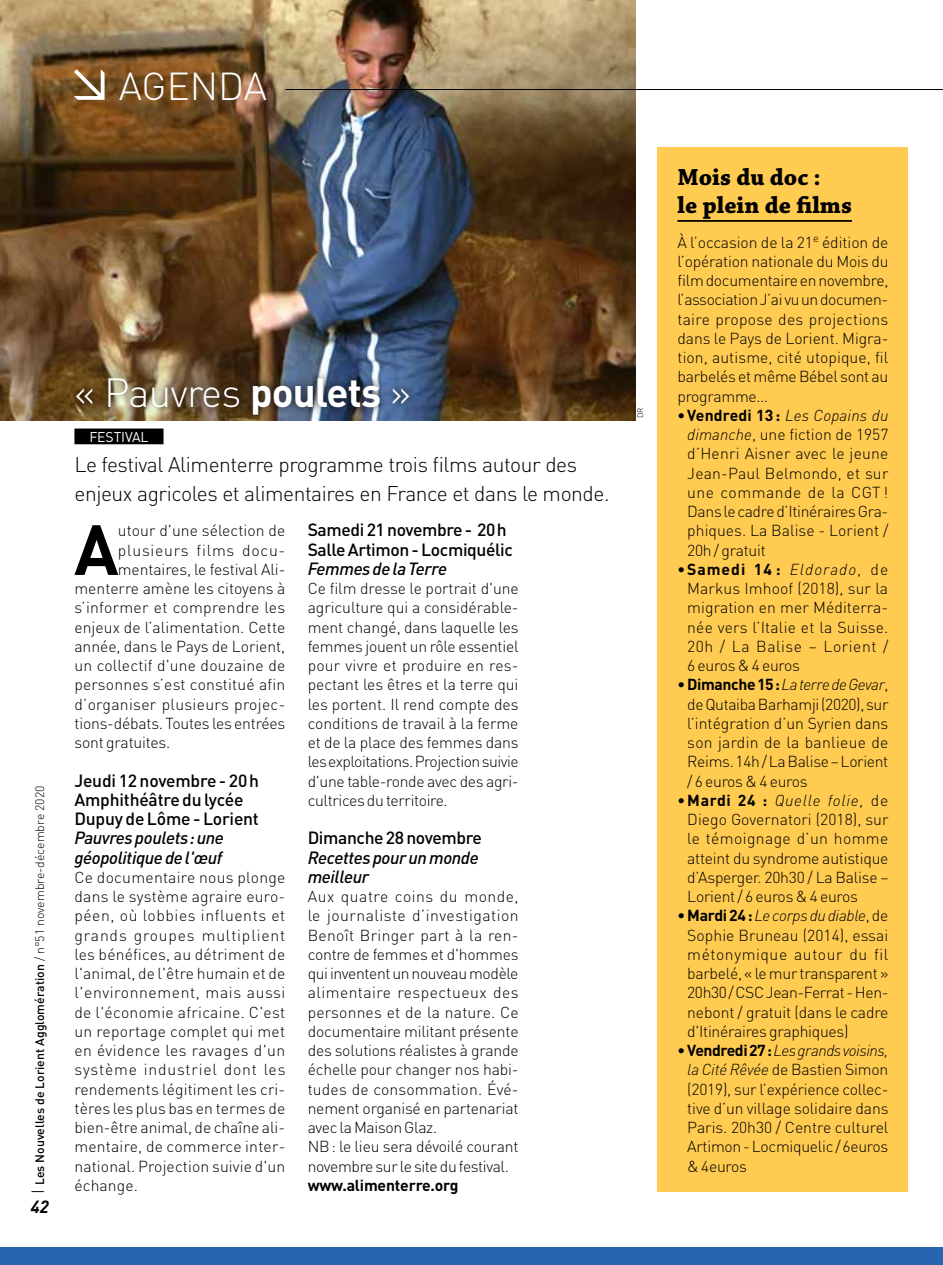
<style>
.page{position:relative;width:943px;height:1265px;background:#fff}
.page>*{position:absolute;margin:0;border:0;box-sizing:border-box;transform-origin:0 0}
.t1{font:700 69.83px "DIN";color:#000}
.t2{font:300 40.25px "DIN";letter-spacing:-.02em;color:#fff}
.t3{font:300 38.5px "DIN";color:#fff}
.t4{font:700 24.5px/28px "Chaparral Pro";color:#000}
.t5{font:300 21px/29.8px "DIN";letter-spacing:-.02em;color:#000}
.t6{font:500 17.5px/19.2px "DIN";letter-spacing:-.02em;color:#000}
.t7{font:italic 500 17.5px/19.2px "DIN";letter-spacing:-.02em;color:#000}
.t8{font:italic 700 17.5px "DIN";color:#000}
.t9{font:300 15.75px/19.2px "DIN";letter-spacing:-.01em;color:#000;text-align:justify}
.t10{font:300 15.75px "DIN";letter-spacing:.01em;color:#000}
.t11{font:300 15.75px "DIN";letter-spacing:.02em;color:#000}
.t12{font:300 15.75px "DIN";letter-spacing:.05em;color:#000}
.t13{font:700 15.75px "DIN";letter-spacing:-.01em;color:#000}
.t14{font:14px "DIN";letter-spacing:-.01em;color:#fff}
.t15{font:500 12.25px "DIN";color:#000}
.t16{font:300 7.88px "DIN";color:#000}
.s1{font-weight:300;font-size:17.5px}
.s2{font-weight:300}
.s3{font-weight:700}
.s4{font-style:italic}
</style>
<div class="page">
<div style="left:0;top:1248px;width:943px;height:17px;background:#2765b0"></div>
<img style="left:0;top:0;width:635px;height:421px">
<div style="left:74px;top:429px;width:89px;height:15px;background:#000"></div>
<hr style="left:285px;top:89px;width:658px;height:1px;background:#000">
<div style="left:657px;top:147px;width:251px;height:1045px;background:#ffcb51"></div>
<hr style="left:677px;top:220px;width:175px;height:2px;background:#000">
<div style="left:68px;top:368px;width:349px;height:56px;background:#000;opacity:.84"></div>
<h3 class="t3" style="left:69px;top:62px;width:199px">➢ AGENDA</h3>
<p class="t15" style="left:32px;top:1194px;width:410px;rotate:-90deg"><span class="s1">I</span> Les Nouvelles de Lorient Agglomération <span class="s2">/ n°51 novembre-décembre 2020</span></p>
<p class="t8" style="left:31px;top:1195px;width:20px">42</p>
<h2 class="t2" style="left:74px;top:368px;width:338px">« Pauvres <span class="s3">poulets</span> »</h2>
<p class="t14" style="left:89px;top:428px;width:61px">FESTIVAL</p>
<h3 class="t5" style="left:74px;top:449px;width:536px">Le festival Alimenterre programme trois films autour des enjeux agricoles et alimentaires en France et dans le monde.</h3>
<h1 class="t1" style="left:74px;top:504px;width:46px">A</h1>
<p class="t9" style="left:118px;top:521px;width:169px">utour d'une sélection de</p>
<p class="t12" style="left:118px;top:540px;width:169px">plusieurs films docu-</p>
<p class="t9" style="left:118px;top:559px;width:169px">mentaires, le festival Ali-</p>
<p class="t9" style="left:74px;top:579px;width:212px">menterre amène les citoyens à</p>
<p class="t11" style="left:74px;top:598px;width:212px">s’informer et comprendre les</p>
<p class="t9" style="left:74px;top:617px;width:212px">enjeux de l’alimentation. Cette</p>
<p class="t9" style="left:74px;top:636px;width:212px">année, dans le Pays de Lorient,</p>
<p class="t10" style="left:74px;top:656px;width:212px">un collectif d'une douzaine de</p>
<p class="t10" style="left:74px;top:675px;width:212px">personnes s’est constitué afin</p>
<p class="t11" style="left:74px;top:694px;width:212px">d’organiser plusieurs projec-</p>
<p class="t9" style="left:74px;top:713px;width:212px">tions-débats. Toutes les entrées</p>
<p class="t9" style="left:74px;top:733px;width:97px">sont gratuites.</p>
<p class="t6" style="left:74px;top:770px;width:186px">Jeudi 12 novembre - 20h<br>Amphithéâtre du lycée<br>Dupuy de Lôme - Lorient</p>
<p class="t7" style="left:74px;top:828px;width:151px">Pauvres poulets: une géopolitique de l'œuf</p>
<p class="t9" style="left:74px;top:867px;width:212px">Ce documentaire nous plonge dans le système agraire euro&shy;péen, où lobbies influents et grands groupes multiplient les bénéfices, au détriment de l'animal, de l'être humain et de l'environnement, mais aussi de l'économie africaine. C'est un reportage complet qui met en évidence les ravages d'un système industriel dont les rendements légitiment les cri&shy;tères les plus bas en termes de bien-être animal, de chaîne ali&shy;mentaire, de commerce inter&shy;national. Projection suivie d'un échange.</p>
<p class="t6" style="left:308px;top:520px;width:207px">Samedi 21novembre - 20h<br>Salle Artimon - Locmiquélic</p>
<p class="t7" style="left:308px;top:558px;width:141px">Femmes de la Terre</p>
<p class="t9" style="left:308px;top:579px;width:212px">Ce film dresse le portrait d'une agriculture qui a considérable&shy;ment changé, dans laquelle les femmes jouent un rôle essentiel pour vivre et produire en res&shy;pectant les êtres et la terre qui les portent. Il rend compte des conditions de travail à la ferme et de la place des femmes dans les exploitations. Projection suivie d'une table-ronde avec des agri&shy;cultrices du territoire.</p>
<p class="t6" style="left:308px;top:828px;width:176px">Dimanche 28novembre</p>
<p class="t7" style="left:308px;top:847px;width:173px">Recettes pour un monde meilleur</p>
<p class="t9" style="left:308px;top:887px;width:212px;text-align:left">Aux quatre coins du monde, le journaliste d’investigation<br>Benoît Bringer part à la ren&shy;contre de femmes et d'hommes qui inventent un nouveau modèle alimentaire respectueux des personnes et de la nature. Ce documentaire militant présente des solutions réalistes à grande échelle pour changer nos habi&shy;tudes de consommation. Évé&shy;nement organisé en partenariat avec la Maison Glaz.<br>NB: le lieu sera dévoilé courant novembre sur le site du festival.</p>
<p class="t13" style="left:308px;top:1175px;width:152px">www.alimenterre.org</p>
<p class="t16" style="left:635px;top:418px;width:12px;rotate:-90deg">DR</p>
<h3 class="t4" style="left:677px;top:163px;width:176px">Mois du doc :<br>le plein de films</h3>
<p class="t9" style="left:677px;top:232px;width:212px">À l’occasion de la 21<sup>e</sup> édition de l’opération nationale du Mois du film documentaire en novembre, l’association J’ai vu un documen&shy;taire propose des projections dans le Pays de Lorient. Migra&shy;tion, autisme, cité utopique, fil barbelés et même Bébel sont au programme…</p>
<p class="t9" style="left:687px;top:405px;width:203px;text-indent:-10px"><span class="s3">• Vendredi 13 :</span> <span class="s4">Les Copains du dimanche</span>, une fiction de 1957 d’Henri Aisner avec le jeune Jean-Paul Belmondo, et sur une commande de la CGT !<br>Dans le cadre d’Itinéraires Gra&shy;phiques. La Balise - Lorient / 20h / gratuit</p>
<p class="t9" style="left:687px;top:559px;width:203px;text-indent:-10px"><span class="s3">• Samedi 14 :</span> <span class="s4">Eldorado</span>, de Markus Imhoof (2018), sur la migration en mer Méditerra&shy;née vers l’Italie et la Suisse.<br>20h / La Balise – Lorient / 6 euros &amp; 4 euros</p>
<p class="t9" style="left:687px;top:675px;width:203px;text-indent:-10px"><span class="s3">• Dimanche 15 :</span><span class="s4">La terre de Gevar</span>, de Qutaiba Barhamji (2020), sur l’intégration d’un Syrien dans son jardin de la banlieue de Reims. 14h / La Balise – Lorient / 6 euros &amp; 4 euros</p>
<p class="t9" style="left:687px;top:790px;width:203px;text-indent:-10px"><span class="s3">• Mardi 24 :</span> <span class="s4">Quelle folie</span>, de Diego Governatori (2018), sur le témoignage d’un homme atteint du syndrome autistique d’Asperger. 20h30 / La Balise – Lorient / 6 euros &amp; 4 euros</p>
<p class="t9" style="left:687px;top:906px;width:203px;text-indent:-10px"><span class="s3">• Mardi 24 :</span> <span class="s4">Le corps du diable</span>, de Sophie Bruneau (2014), essai métonymique autour du fil barbelé, « le mur transparent » 20h30 /CSC Jean-Ferrat - Hen&shy;nebont / gratuit (dans le cadre d'Itinéraires graphiques)</p>
<p class="t9" style="left:687px;top:1041px;width:203px;text-indent:-10px"><span class="s3">• Vendredi 27 :</span><span class="s4">Les grands voisins, la Cité Rêvée</span> de Bastien Simon (2019), sur l’expérience collec&shy;tive d’un village solidaire dans Paris. 20h30 / Centre culturel Artimon - Locmiquelic / 6euros &amp; 4euros</p>
</div>
